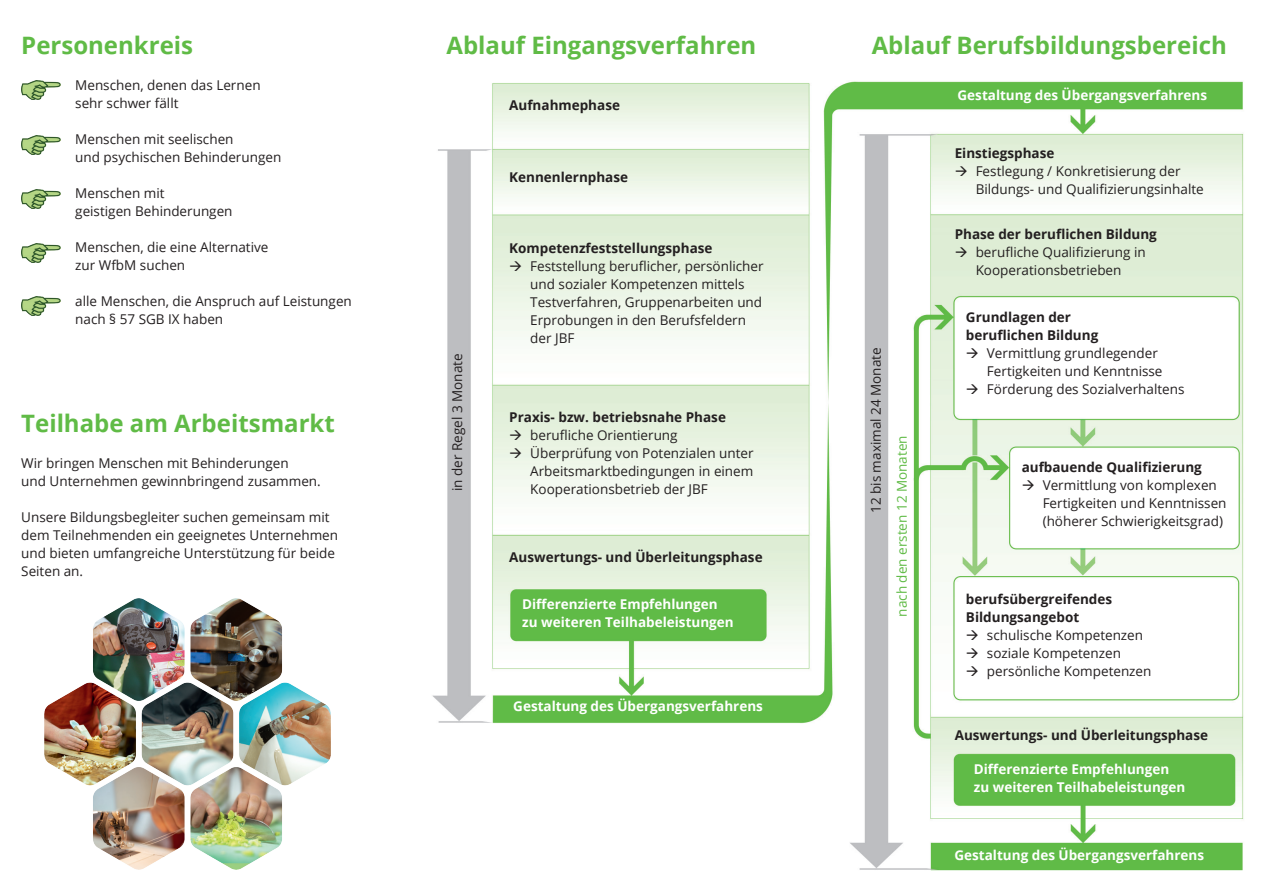
<style>
.page{position:relative;width:1263px;height:893px;background:#fff}
.page>*{position:absolute;margin:0;border:0;box-sizing:border-box;transform-origin:0 0}
.Überschrift-1{font:700 24px "Open Sans";color:#60bb46}
.Diagramm-Absatz{font:13.5px/18px "Open Sans";color:#231f20}
.Diagramm-Normal{font:700 13.5px/18px "Open Sans";color:#231f20}
.Diagramm-Normal-2{font:700 13.5px/18px "Open Sans";color:#fff}
.Diagramm-Normal-3{font:13.5px "Open Sans";color:#231f20}
.Diagramm-Normal-4{font:13.5px "Open Sans";color:#60bb46}
</style>
<div class="page">
<img style="left:21px;top:81px;width:39px;height:19px">
<img style="left:21px;top:135px;width:39px;height:19px">
<img style="left:21px;top:189px;width:39px;height:19px">
<img style="left:21px;top:243px;width:39px;height:20px">
<img style="left:21px;top:297px;width:39px;height:19px">
<img style="left:432px;top:81px;width:812px;height:790px">
<img style="left:45px;top:599px;width:285px;height:270px">
<p class="Überschrift-1" style="left:21px;top:28px;width:173px">Personenkreis</p>
<p class="Diagramm-Absatz" style="left:75px;top:76px;width:187px">Menschen, denen das Lernen</p>
<p class="Diagramm-Absatz" style="left:75px;top:94px;width:105px">sehr schwer fällt</p>
<p class="Diagramm-Absatz" style="left:75px;top:130px;width:160px">Menschen mit seelischen</p>
<p class="Diagramm-Absatz" style="left:75px;top:148px;width:208px">und psychischen Behinderungen</p>
<p class="Diagramm-Absatz" style="left:75px;top:184px;width:91px">Menschen mit</p>
<p class="Diagramm-Absatz" style="left:75px;top:202px;width:159px">geistigen Behinderungen</p>
<p class="Diagramm-Absatz" style="left:75px;top:238px;width:195px">Menschen, die eine Alternative</p>
<p class="Diagramm-Absatz" style="left:75px;top:256px;width:111px">zur WfbM suchen</p>
<p class="Diagramm-Absatz" style="left:75px;top:292px;width:278px">alle Menschen, die Anspruch auf Leistungen nach § 57 SGB IX haben</p>
<p class="Überschrift-1" style="left:21px;top:406px;width:315px">Teilhabe am Arbeitsmarkt</p>
<p class="Diagramm-Absatz" style="left:21px;top:454px;width:269px">Wir bringen Menschen mit Behinderungen</p>
<p class="Diagramm-Absatz" style="left:21px;top:472px;width:301px">und Unternehmen gewinnbringend zusammen.</p>
<p class="Diagramm-Absatz" style="left:21px;top:508px;width:318px">Unsere Bildungsbegleiter suchen gemeinsam mit dem Teilnehmenden ein geeignetes Unternehmen und bieten umfangreiche Unterstützung für beide Seiten an.</p>
<p class="Überschrift-1" style="left:446px;top:28px;width:311px">Ablauf Eingangsverfahren</p>
<p class="Überschrift-1" style="left:872px;top:28px;width:356px">Ablauf Berufsbildungsbereich</p>
<p class="Diagramm-Normal" style="left:509px;top:96px;width:112px">Aufnahmephase</p>
<p class="Diagramm-Normal" style="left:509px;top:167px;width:120px">Kennenlernphase</p>
<p class="Diagramm-Normal" style="left:509px;top:239px;width:205px">Kompetenzfeststellungsphase</p>
<p class="Diagramm-Absatz" style="left:530px;top:257px;width:235px;text-indent:-21px">→ Feststellung beruflicher, persönlicher und sozialer Kompetenzen mittels<br>Testverfahren, Gruppenarbeiten und<br>Erprobungen in den Berufsfeldern der JBF</p>
<p class="Diagramm-Normal-3" style="left:448px;top:491px;width:139px;rotate:-90deg">in der Regel 3 Monate</p>
<p class="Diagramm-Normal-3" style="left:867px;top:513px;width:167px;rotate:-90deg">12 bis maximal 24 Monate</p>
<p class="Diagramm-Normal" style="left:509px;top:407px;width:218px">Praxis- bzw. betriebsnahe Phase</p>
<p class="Diagramm-Absatz" style="left:509px;top:425px;width:170px">→ berufliche Orientierung</p>
<p class="Diagramm-Absatz" style="left:530px;top:443px;width:225px;text-align:justify;text-indent:-21px">→ Überprüfung von Potenzialen unter Arbeitsmarktbedingungen in einem Kooperationsbetrieb der JBF</p>
<p class="Diagramm-Normal" style="left:509px;top:547px;width:255px">Auswertungs- und Überleitungsphase</p>
<p class="Diagramm-Normal-2" style="left:522px;top:595px;width:213px">Differenzierte Empfehlungen zu weiteren Teilhabeleistungen</p>
<p class="Diagramm-Normal-4" style="left:893px;top:616px;width:183px;rotate:-90deg">nach den ersten 12 Monaten</p>
<p class="Diagramm-Normal-2" style="left:513px;top:696px;width:251px">Gestaltung des Übergangsverfahrens</p>
<p class="Diagramm-Normal-2" style="left:957px;top:86px;width:251px">Gestaltung des Übergangsverfahrens</p>
<p class="Diagramm-Normal" style="left:955px;top:144px;width:101px">Einstiegsphase</p>
<p class="Diagramm-Absatz" style="left:976px;top:162px;width:230px;text-indent:-21px">→ Festlegung / Konkretisierung der<br>Bildungs- und Qualifizierungsinhalte</p>
<p class="Diagramm-Normal" style="left:955px;top:224px;width:204px">Phase der beruflichen Bildung</p>
<p class="Diagramm-Absatz" style="left:955px;top:242px;width:192px;text-align:center">→ berufliche Qualifizierung in<br>Kooperationsbetrieben</p>
<p class="Diagramm-Normal" style="left:966px;top:308px;width:134px">Grundlagen der beruflichen Bildung</p>
<p class="Diagramm-Absatz" style="left:987px;top:344px;width:177px;text-indent:-21px">→ Vermittlung grundlegender<br>Fertigkeiten und Kenntnisse</p>
<p class="Diagramm-Absatz" style="left:966px;top:380px;width:220px">→ Förderung des Sozialverhaltens</p>
<p class="Diagramm-Normal" style="left:1022px;top:457px;width:182px">aufbauende Qualifizierung</p>
<p class="Diagramm-Absatz" style="left:1043px;top:475px;width:185px;text-indent:-21px">→ Vermittlung von komplexen<br>Fertigkeiten und Kenntnissen (höherer Schwierigkeitsgrad)</p>
<p class="Diagramm-Normal" style="left:966px;top:590px;width:148px">berufsübergreifendes<br>Bildungsangebot</p>
<p class="Diagramm-Absatz" style="left:966px;top:626px;width:179px">→ schulische Kompetenzen</p>
<p class="Diagramm-Absatz" style="left:966px;top:644px;width:156px">→ soziale Kompetenzen</p>
<p class="Diagramm-Absatz" style="left:966px;top:662px;width:187px">→ persönliche Kompetenzen</p>
<p class="Diagramm-Normal" style="left:955px;top:725px;width:255px">Auswertungs- und Überleitungsphase</p>
<p class="Diagramm-Normal-2" style="left:974px;top:759px;width:213px">Differenzierte Empfehlungen zu weiteren Teilhabeleistungen</p>
<p class="Diagramm-Normal-2" style="left:954px;top:845px;width:251px">Gestaltung des Übergangsverfahrens</p>
</div>
